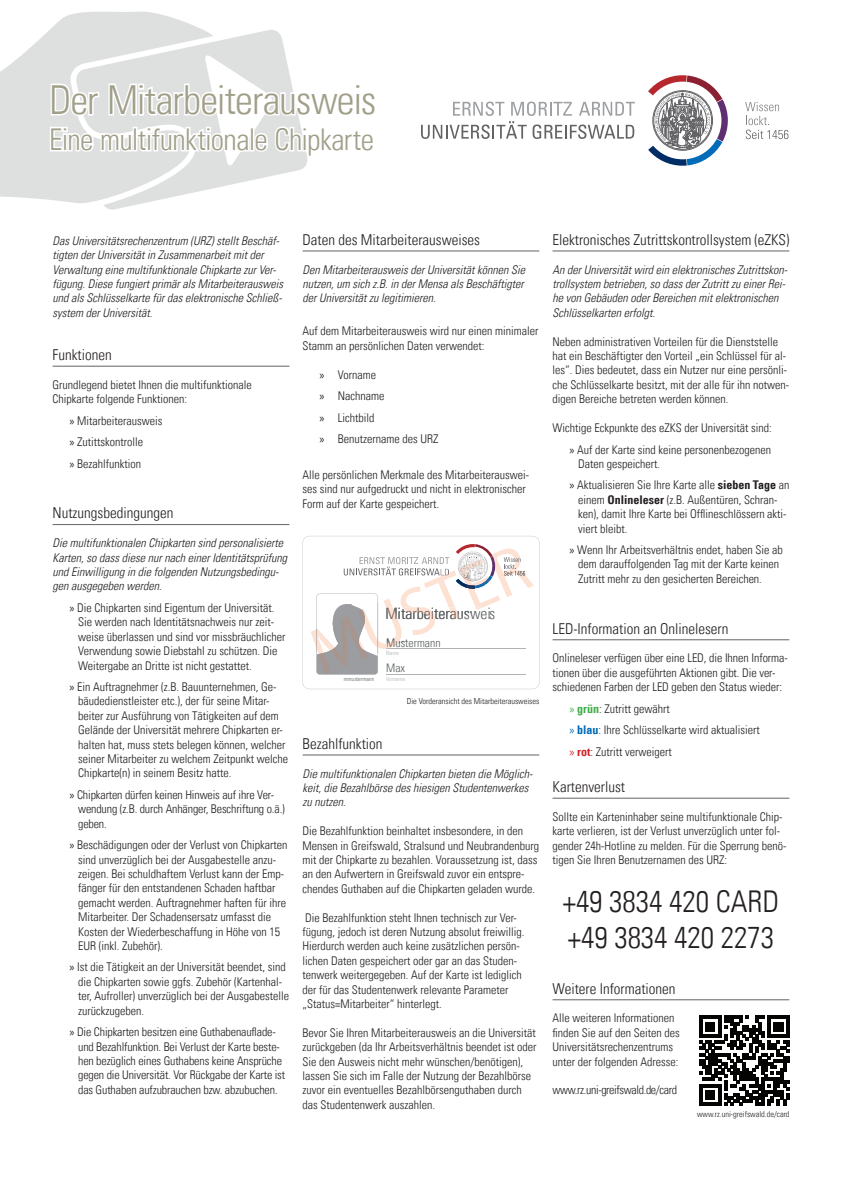
<style>
.page{position:relative;width:842px;height:1192px;background:#fff}
.page>*{position:absolute;margin:0;border:0;box-sizing:border-box;transform-origin:0 0}
.t1{font:300 condensed 40px "Univers LT";letter-spacing:-.025em;color:#a19f89}
.t2{font:300 condensed 30px "Univers LT";letter-spacing:-.02em;color:#a19f89}
.t3{font:300 condensed 30px/36px "Univers LT";color:#231f20}
.t4{font:300 condensed 15.7px "Univers LT";color:#5b5f60}
.t5{font:300 condensed 15px "Univers LT";color:#231f20}
.t6{font:300 condensed 12px/14.4px "Univers LT";color:#231f20}
.t7{font:italic 300 condensed 12px/14.4px "Univers LT";color:#231f20}
.t8{font:300 condensed 12px "Univers LT";letter-spacing:-.03em;color:#231f20}
.t9{font:300 condensed 11.8px "Univers LT";color:#5b5f60}
.t10{font:300 condensed 8.25px "Univers LT";color:#231f20}
.t11{font:300 condensed 5.9px "Univers LT";color:#5b5f60}
.t12{font:300 condensed 5.9px "Univers LT";color:#b1b3b3}
.s1{font-family:"Myriad Pro";font-weight:400;font-stretch:normal}
.s2{font-weight:700}
.s3{font-family:"Myriad Pro";font-weight:400;font-stretch:normal;color:#40ae49}
.s4{font-weight:700;color:#40ae49}
.s5{font-family:"Myriad Pro";font-weight:400;font-stretch:normal;color:#006cb7}
.s6{font-weight:700;color:#006cb7}
.s7{font-family:"Myriad Pro";font-weight:400;font-stretch:normal;color:#d1232a}
.s8{font-weight:700;color:#d1232a}
</style>
<div class="page">
<svg style="left:104px;top:30px;width:204px;height:180px"></svg>
<svg style="left:0;top:11px;width:213px;height:192px;fill:#dedfdf"></svg>
<svg style="left:49px;top:81px;width:52px;height:37px"></svg>
<svg style="left:107px;top:82px;width:201px;height:36px"></svg>
<svg style="left:48px;top:124px;width:260px;height:35px"></svg>
<hr style="left:53px;top:366px;width:236px;height:1px;background:#636366">
<hr style="left:552px;top:250px;width:237px;height:1px;background:#636366">
<hr style="left:552px;top:798px;width:237px;height:1px;background:#636366">
<svg style="left:648px;top:75px;width:80px;height:91px"></svg>
<svg style="left:421px;top:102px;width:214px;height:37px"></svg>
<svg style="left:745px;top:102px;width:44px;height:37px"></svg>
<svg style="left:699px;top:1015px;width:91px;height:85px"></svg>
<svg style="left:699px;top:1016px;width:90px;height:90px"></svg>
<hr style="left:303px;top:250px;width:236px;height:1px;background:#636366">
<hr style="left:552px;top:639px;width:237px;height:1px;background:#636366">
<hr style="left:552px;top:999px;width:237px;height:1px;background:#636366">
<hr style="left:303px;top:754px;width:236px;height:1px;background:#636366">
<hr style="left:53px;top:524px;width:236px;height:1px;background:#636366">
<svg style="left:303px;top:536px;width:236px;height:153px"></svg>
<h1 class="t1" style="left:49px;top:76px;width:329px">Der Mitarbeiterausweis</h1>
<h2 class="t2" style="left:49px;top:121px;width:327px">Eine multifunktionale Chipkarte</h2>
<p class="t7" style="left:53px;top:233px;width:232px">Das Universitätsrechenzentrum (URZ) stellt Beschäf&shy;tigten der Universität in Zusammenarbeit mit der Verwaltung eine multifunktionale Chipkarte zur Ver&shy;fügung. Diese fungiert primär als Mitarbeiterausweis und als Schlüsselkarte für das elektronische Schließ&shy;system der Universität.</p>
<p class="t5" style="left:53px;top:346px;width:61px">Funktionen</p>
<p class="t6" style="left:53px;top:377px;width:201px">Grundlegend bietet Ihnen die multifunktionale<br>Chipkarte folgende Funktionen:</p>
<p class="t6" style="left:70px;top:410px;width:94px;line-height:21.5px"><span class="s1">»</span> Mitarbeiterausweis <span class="s1">»</span> Zutittskontrolle<br><span class="s1">»</span> Bezahlfunktion</p>
<p class="t5" style="left:53px;top:504px;width:122px">Nutzungsbedingungen</p>
<p class="t7" style="left:53px;top:536px;width:236px">Die multifunktionalen Chipkarten sind personalisierte Karten, so dass diese nur nach einer Identitätsprüfung und Einwilligung in die folgenden Nutzungsbedingu&shy;gen ausgegeben werden.</p>
<p class="t6" style="left:78px;top:600px;width:209px;text-indent:-9px"><span class="s1">»</span> Die Chipkarten sind Eigentum der Universität.<br>Sie werden nach Identitätsnachweis nur zeit&shy;weise überlassen und sind vor missbräuchlicher Verwendung sowie Diebstahl zu schützen. Die Weitergabe an Dritte ist nicht gestattet.</p>
<p class="t6" style="left:78px;top:680px;width:211px;text-indent:-9px"><span class="s1">»</span> Ein Auftragnehmer (z.B. Bauunternehmen, Ge&shy;bäudedienstleister etc.), der für seine Mitar&shy;beiter zur Ausführung von Tätigkeiten auf dem Gelände der Universität mehrere Chipkarten er&shy;halten hat, muss stets belegen können, welcher seiner Mitarbeiter zu welchem Zeitpunkt welche Chipkarte(n) in seinem Besitz hatte.</p>
<p class="t6" style="left:78px;top:787px;width:208px;text-indent:-9px"><span class="s1">»</span> Chipkarten dürfen keinen Hinweis auf ihre Ver&shy;wendung (z.B. durch Anhänger, Beschriftung o.ä.) geben.</p>
<p class="t6" style="left:78px;top:838px;width:211px;text-indent:-9px"><span class="s1">»</span> Beschädigungen oder der Verlust von Chipkarten sind unverzüglich bei der Ausgabestelle anzu&shy;zeigen. Bei schuldhaftem Verlust kann der Emp&shy;fänger für den entstandenen Schaden haftbar gemacht werden. Auftragnehmer haften für ihre Mitarbeiter. Der Schadensersatz umfasst die Kosten der Wiederbeschaffung in Höhe von 15<br>EUR (inkl. Zubehör).</p>
<p class="t6" style="left:78px;top:960px;width:213px;text-indent:-9px"><span class="s1">»</span> Ist die Tätigkeit an der Universität beendet, sind die Chipkarten sowie ggfs. Zubehör (Kartenhal&shy;ter, Aufroller) unverzüglich bei der Ausgabestelle zurückzugeben.</p>
<p class="t6" style="left:78px;top:1025px;width:209px;text-indent:-9px"><span class="s1">»</span> Die Chipkarten besitzen eine Guthabenauflade&shy;und Bezahlfunktion. Bei Verlust der Karte beste&shy;hen bezüglich eines Guthabens keine Ansprüche gegen die Universität. Vor Rückgabe der Karte ist das Guthaben aufzubrauchen bzw. abzubuchen.</p>
<p class="t5" style="left:303px;top:231px;width:179px">Daten des Mitarbeiterausweises</p>
<p class="t7" style="left:303px;top:262px;width:224px;text-align:justify">Den Mitarbeiterausweis der Universität können Sie nutzen, um sich z.B. in der Mensa als Beschäftigter der Universität zu legitimieren.</p>
<p class="t6" style="left:303px;top:324px;width:237px">Auf dem Mitarbeiterausweis wird nur einen minimaler<br>Stamm an persönlichen Daten verwendet:</p>
<p class="t6" style="left:320px;top:364px;width:120px;line-height:21.5px"><span class="s1">»</span> Vorname<br><span class="s1">»</span> Nachname<br><span class="s1">»</span> Lichtbild<br><span class="s1">»</span> Benutzername des URZ</p>
<p class="t6" style="left:303px;top:468px;width:228px">Alle persönlichen Merkmale des Mitarbeiterauswei&shy;ses sind nur aufgedruckt und nicht in elektronischer<br>Form auf der Karte gespeichert.</p>
<h3 class="t4" style="left:385px;top:604px;width:111px">Mitarbeiterausw is</h3>
<h3 class="t4" style="left:479px;top:604px;width:8px">e</h3>
<p class="t11" style="left:344px;top:675px;width:32px">mmustermann</p>
<p class="t9" style="left:386px;top:635px;width:56px">Mustermann</p>
<p class="t12" style="left:386px;top:650px;width:14px">Name</p>
<p class="t9" style="left:386px;top:661px;width:20px">Max</p>
<p class="t12" style="left:386px;top:675px;width:20px">Vorname</p>
<p class="t10" style="left:407px;top:696px;width:134px">Die Vorderansicht des Mitarbeiterausweises</p>
<p class="t5" style="left:303px;top:735px;width:81px">Bezahlfunktion</p>
<p class="t7" style="left:303px;top:766px;width:232px">Die multifunktionalen Chipkarten bieten die Möglich&shy;keit, die Bezahlbörse des hiesigen Studentenwerkes zu nutzen.</p>
<p class="t6" style="left:303px;top:824px;width:238px">Die Bezahlfunktion beinhaltet insbesondere, in den Mensen in Greifswald, Stralsund und Neubrandenburg mit der Chipkarte zu bezahlen. Voraussetzung ist, dass an den Aufwertern in Greifswald zuvor ein entspre&shy;chendes Guthaben auf die Chipkarten geladen wurde.</p>
<p class="t6" style="left:303px;top:910px;width:223px">Die Bezahlfunktion steht Ihnen technisch zur Ver&shy;fügung, jedoch ist deren Nutzung absolut freiwillig.<br>Hierdurch werden auch keine zusätzlichen persön&shy;lichen Daten gespeichert oder gar an das Studen&shy;tenwerk weitergegeben. Auf der Karte ist lediglich der für das Studentenwerk relevante Parameter „Status=Mitarbeiter“ hinterlegt.</p>
<p class="t6" style="left:303px;top:1025px;width:235px">Bevor Sie Ihren Mitarbeiterausweis an die Universität zurückgeben (da Ihr Arbeitsverhältnis beendet ist oder Sie den Ausweis nicht mehr wünschen/benötigen), lassen Sie sich im Falle der Nutzung der Bezahlbörse zuvor ein eventuelles Bezahlbörsenguthaben durch das Studentenwerk auszahlen.</p>
<p class="t5" style="left:552px;top:231px;width:238px">Elektronisches Zutrittskontrollsystem (eZKS)</p>
<p class="t7" style="left:552px;top:262px;width:236px">An der Universität wird ein elektronisches Zutrittskon&shy;trollsystem betrieben, so dass der Zutritt zu einer Rei&shy;he von Gebäuden oder Bereichen mit elektronischen Schlüsselkarten erfolgt.</p>
<p class="t6" style="left:552px;top:334px;width:238px">Neben administrativen Vorteilen für die Dienststelle hat ein Beschäftigter den Vorteil „ein Schlüssel für al&shy;les“. Dies bedeutet, dass ein Nutzer nur eine persönli&shy;che Schlüsselkarte besitzt, mit der alle für ihn notwen&shy;digen Bereiche betreten werden können.</p>
<p class="t6" style="left:552px;top:417px;width:221px;line-height:21.5px;text-align:right">Wichtige Eckpunkte des eZKS der Universität sind: <span class="s1">»</span> Auf der Karte sind keine personenbezogenen</p>
<p class="t6" style="left:569px;top:453px;width:221px;line-height:21.5px;text-indent:9px">Daten gespeichert.<br><span class="s1">»</span> Aktualisieren Sie Ihre Karte alle <span class="s2">sieben Tage</span> an</p>
<p class="t6" style="left:578px;top:492px;width:210px">einem <span class="s2">Onlineleser</span> (z.B. Außentüren, Schran&shy;ken), damit Ihre Karte bei Offlineschlössern akti&shy;viert bleibt.</p>
<p class="t6" style="left:578px;top:543px;width:206px;text-indent:-9px"><span class="s1">»</span> Wenn Ihr Arbeitsverhältnis endet, haben Sie ab dem darauffolgenden Tag mit der Karte keinen<br>Zutritt mehr zu den gesicherten Bereichen.</p>
<p class="t5" style="left:552px;top:619px;width:177px">LED-Information an Onlinelesern</p>
<p class="t6" style="left:552px;top:651px;width:237px">Onlineleser verfügen über eine LED, die Ihnen Informa&shy;tionen über die ausgeführten Aktionen gibt. Die ver&shy;schiedenen Farben der LED geben den Status wieder:</p>
<p class="t6" style="left:569px;top:698px;width:192px;line-height:21.5px"><span class="s3">»</span> <span class="s4">grün</span>: Zutritt gewährt<br><span class="s5">»</span> <span class="s6">blau</span>: Ihre Schlüsselkarte wird aktualisiert <span class="s7">»</span> <span class="s8">rot</span>: Zutritt verweigert</p>
<p class="t5" style="left:552px;top:778px;width:74px">Kartenverlust</p>
<p class="t6" style="left:552px;top:809px;width:235px">Sollte ein Karteninhaber seine multifunktionale Chip&shy;karte verlieren, ist der Verlust unverzüglich unter fol&shy;gender 24h-Hotline zu melden. Für die Sperrung benö&shy;tigen Sie Ihren Benutzernamen des URZ:</p>
<h2 class="t3" style="left:563px;top:884px;width:218px">+49 3834 420 CARD +49 3834 420 2273</h2>
<p class="t5" style="left:552px;top:979px;width:124px">Weitere Informationen</p>
<p class="t6" style="left:552px;top:1011px;width:129px">Alle weiteren Informationen finden Sie auf den Seiten des<br>Universitätsrechenzentrums unter der folgenden Adresse:</p>
<p class="t8" style="left:552px;top:1083px;width:126px">www.rz.uni-greifswald.de/card</p>
<p class="t10" style="left:697px;top:1109px;width:94px">www.rz.uni-greifswald.de/card</p>
</div>
